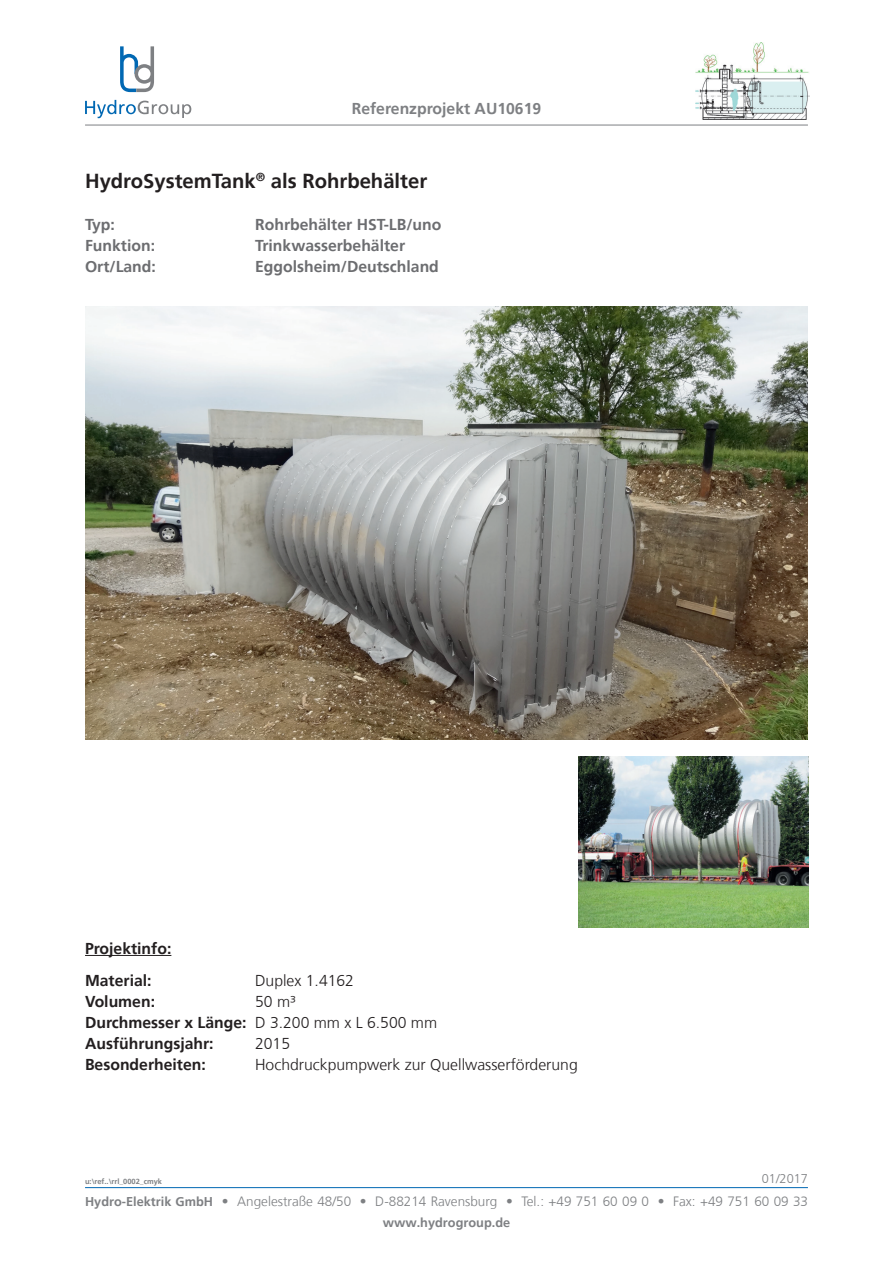
<style>
.page{position:relative;width:893px;height:1263px;background:#fff}
.page>*{position:absolute;margin:0;border:0;box-sizing:border-box;transform-origin:0 0}
.t1{font:700 20.25px "Frutiger";color:#231f20}
.t2{font:700 15.75px/21px "Frutiger";color:#231f20}
.t3{font:700 15.75px "Frutiger";color:#6c6d70}
.t4{font:300 15.75px "Frutiger";color:#231f20}
.t5{font:700 15.75px "Frutiger";color:#7e8083}
.t6{font:300 13.5px "Frutiger";color:#7e8083}
.t7{font:700 12.75px "Frutiger";color:#7e8083}
.t8{font:300 12.75px "Frutiger";color:#7e8083}
.t9{font:700 7.5px "Frutiger";color:#7e8083}
.s1{font-weight:300}
.s2{font-weight:700;font-size:12.75px}
</style>
<div class="page">
<hr style="left:85px;top:1187px;width:723px;height:1px;background:#0168b3">
<svg style="left:85px;top:100px;width:106px;height:18px"></svg>
<svg style="left:120px;top:46px;width:34px;height:46px"></svg>
<hr style="left:85px;top:125px;width:723px;height:1px;background:#7e8083">
<img style="left:696px;top:43px;width:114px;height:76px">
<img style="left:578px;top:757px;width:230px;height:170px">
<hr style="left:85px;top:955px;width:86px;height:1px;background:#231f20">
<img style="left:85px;top:306px;width:723px;height:434px">
<p class="t5" style="left:352px;top:99px;width:191px">Referenzprojekt AU10619</p>
<p class="t1" style="left:85px;top:169px;width:344px">HydroSystemTank<sup>®</sup> als Rohrbehälter</p>
<p class="t3" style="left:85px;top:215px;width:31px">Typ:</p>
<p class="t3" style="left:255px;top:215px;width:188px">Rohrbehälter HST-LB/uno</p>
<p class="t3" style="left:85px;top:236px;width:72px">Funktion:</p>
<p class="t3" style="left:255px;top:236px;width:151px">Trinkwasserbehälter</p>
<p class="t3" style="left:85px;top:257px;width:72px">Ort/Land:</p>
<p class="t3" style="left:255px;top:257px;width:185px">Eggolsheim/Deutschland</p>
<p class="t2" style="left:85px;top:933px;width:88px;line-height:31.5px">Projektinfo:<br>Material:</p>
<p class="t4" style="left:255px;top:971px;width:100px">Duplex 1.4162</p>
<p class="t2" style="left:85px;top:991px;width:72px">Volumen:</p>
<p class="t2" style="left:85px;top:991px;width:354px;text-indent:170px"><span class="s1">50 m³<br></span>Durchmesser x Länge: <span class="s1">D 3.200 mm x L 6.500 mm<br></span>Ausführungsjahr:</p>
<p class="t4" style="left:255px;top:1034px;width:37px">2015</p>
<p class="t2" style="left:85px;top:1054px;width:122px">Besonderheiten:</p>
<p class="t4" style="left:255px;top:1055px;width:324px">Hochdruckpumpwerk zur Quellwasserförderung</p>
<p class="t9" style="left:85px;top:1176px;width:78px">u:\ref..\rrl_0002_cmyk</p>
<p class="t8" style="left:762px;top:1171px;width:48px">01/2017</p>
<p class="t6" style="left:85px;top:1194px;width:724px"><span class="s2">Hydro-Elektrik GmbH</span> • Angelestraße 48/50 • D-88214 Ravensburg • Tel.: +49 751 60 09 0 • Fax: +49 751 60 09 33</p>
<p class="t7" style="left:383px;top:1215px;width:129px">www.hydrogroup.de</p>
</div>
